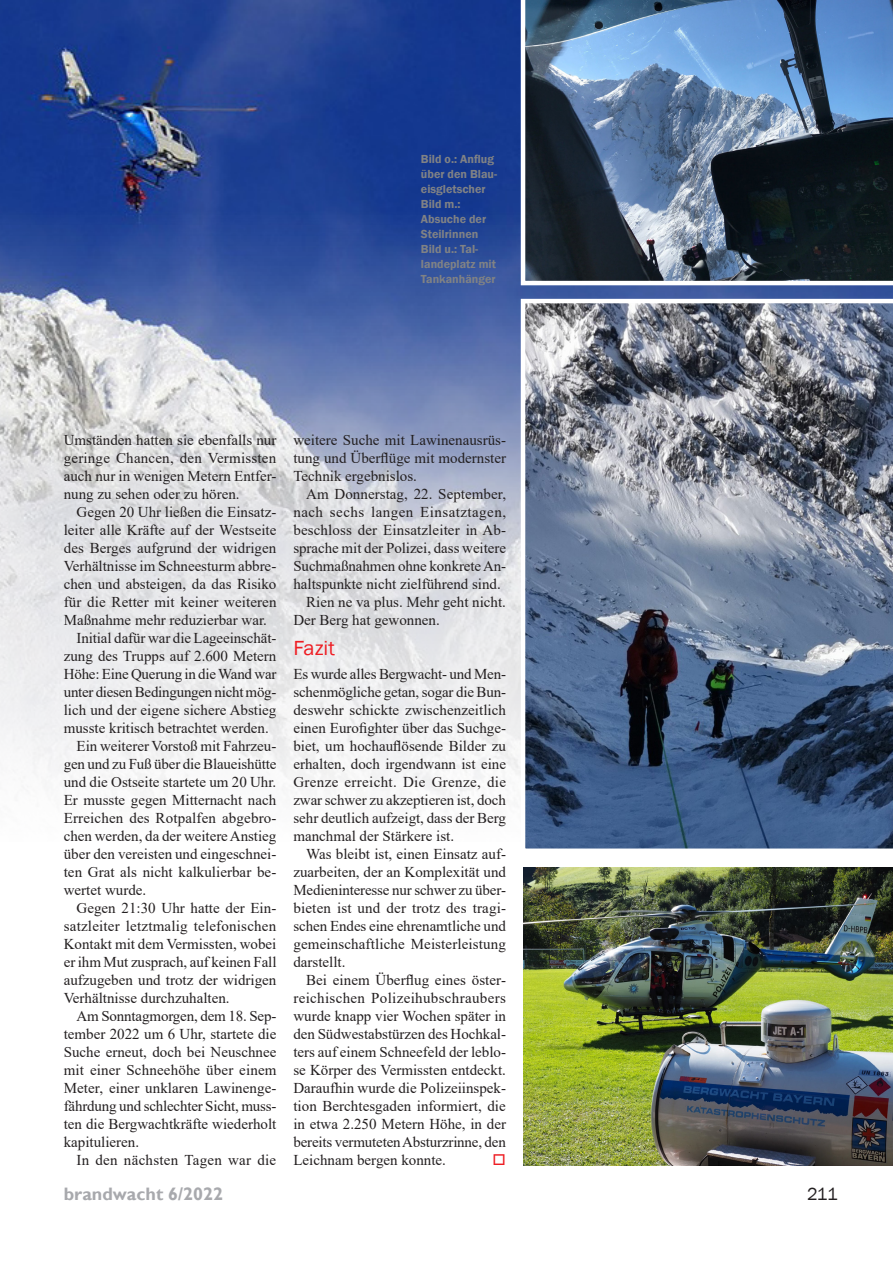
<style>
.page{position:relative;width:893px;height:1263px;background:#fff}
.page>*{position:absolute;margin:0;border:0;box-sizing:border-box;transform-origin:0 0}
.Interview{font:21px "Franklin Gothic";color:#ee1d23}
.t1{font:700 18px "Gill Sans";color:#a8a9ad}
.t2{font:18px "Franklin Gothic";color:#231f20}
.Fließtext_mit_Einzug{font:15px/18px "Times New Roman";color:#231f20;text-align:justify}
.Fließtext_ohne_Einzu{font:15px/18px "Times New Roman";color:#231f20;text-align:justify}
.Fließtext_mit_Einzug-2{font:15px "Times New Roman";letter-spacing:.02em;color:#231f20}
.Bildtext_normal{font:600 12px/15px "Franklin Gothic";color:#808285}
</style>
<div class="page">
<img style="left:0;top:0;width:893px;height:804px">
<svg style="left:521px;top:299px;width:372px;height:550px;background:#65738a"></svg>
<img style="left:523px;top:867px;width:370px;height:298px">
<svg style="left:521px;top:0;width:372px;height:285px;background:#4b627c"></svg>
<p class="Bildtext_normal" style="left:421px;top:152px;width:78px">Bild o.: Anflug über den Blau&shy;eisgletscher</p>
<p class="Bildtext_normal" style="left:421px;top:197px;width:67px">Bild m.:<br>Absuche der<br>Steilrinnen</p>
<p class="Bildtext_normal" style="left:421px;top:242px;width:76px">Bild u.: Tal&shy;landeplatz mit<br>Tankanhänger</p>
<p class="Fließtext_mit_Einzug" style="left:64px;top:431px;width:214px">Umständen hatten sie ebenfalls nur geringe Chancen, den Vermissten auch nur in wenigen Metern Entfer&shy;nung zu sehen oder zu hören.</p>
<p class="Fließtext_mit_Einzug" style="left:64px;top:503px;width:214px;text-indent:13px">Gegen 20 Uhr ließen die Einsatz&shy;leiter alle Kräfte auf der Westseite des Berges aufgrund der widrigen Verhältnisse im Schneesturm abbre&shy;chen und absteigen, da das Risiko für die Retter mit keiner weiteren Maßnahme mehr reduzierbar war.</p>
<p class="Fließtext_mit_Einzug" style="left:64px;top:629px;width:214px;text-indent:13px">Initial dafür war die Lageeinschät&shy;zung des Trupps auf 2.600 Metern Höhe: Eine Querung in die Wand war unter diesen Bedingungen nicht mög&shy;lich und der eigene sichere Abstieg musste kritisch betrachtet werden.</p>
<p class="Fließtext_mit_Einzug" style="left:64px;top:737px;width:214px;text-indent:13px">Ein weiterer Vorstoß mit Fahrzeu&shy;gen und zu Fuß über die Blaueishütte und die Ostseite startete um 20 Uhr.<br>Er musste gegen Mitternacht nach Erreichen des Rotpalfen abgebro&shy;chen werden, da der weitere Anstieg über den vereisten und eingeschnei&shy;ten Grat als nicht kalkulierbar be&shy;wertet wurde.</p>
<p class="Fließtext_mit_Einzug" style="left:64px;top:899px;width:214px;text-indent:13px">Gegen 21:30 Uhr hatte der Ein&shy;satzleiter letztmalig telefonischen Kontakt mit dem Vermissten, wobei er ihm Mut zusprach, auf keinen Fall aufzugeben und trotz der widrigen Verhältnisse durchzuhalten.</p>
<p class="Fließtext_mit_Einzug" style="left:64px;top:1007px;width:214px;text-indent:13px">Am Sonntagmorgen, dem 18. Sep&shy;tember 2022 um 6 Uhr, startete die Suche erneut, doch bei Neuschnee mit einer Schneehöhe über einem Meter, einer unklaren Lawinenge&shy;fährdung und schlechter Sicht, muss&shy;ten die Bergwachtkräfte wiederholt kapitulieren.</p>
<p class="Fließtext_mit_Einzug-2" style="left:77px;top:1149px;width:201px">In den nächsten Tagen war die</p>
<p class="Fließtext_mit_Einzug" style="left:293px;top:431px;width:214px">weitere Suche mit Lawinenausrüs&shy;tung und Überflüge mit modernster Technik ergebnislos.</p>
<p class="Fließtext_mit_Einzug" style="left:293px;top:485px;width:214px;text-indent:13px">Am Donnerstag, 22. September, nach sechs langen Einsatztagen, beschloss der Einsatzleiter in Ab&shy;sprache mit der Polizei, dass weitere Suchmaßnahmen ohne konkrete An&shy;haltspunkte nicht zielführend sind.</p>
<p class="Fließtext_mit_Einzug" style="left:293px;top:593px;width:214px;text-indent:13px">Rien ne va plus. Mehr geht nicht.<br>Der Berg hat gewonnen.</p>
<p class="Interview" style="left:293px;top:635px;width:43px">Fazit</p>
<p class="Fließtext_ohne_Einzu" style="left:293px;top:665px;width:214px">Es wurde alles Bergwacht- und Men&shy;schenmögliche getan, sogar die Bun&shy;deswehr schickte zwischenzeitlich einen Eurofighter über das Suchge&shy;biet, um hochauflösende Bilder zu erhalten, doch irgendwann ist eine Grenze erreicht. Die Grenze, die zwar schwer zu akzeptieren ist, doch sehr deutlich aufzeigt, dass der Berg manchmal der Stärkere ist.</p>
<p class="Fließtext_mit_Einzug" style="left:293px;top:845px;width:214px;text-indent:13px">Was bleibt ist, einen Einsatz auf&shy;zuarbeiten, der an Komplexität und Medieninteresse nur schwer zu über&shy;bieten ist und der trotz des tragi&shy;schen Endes eine ehrenamtliche und gemeinschaftliche Meisterleistung darstellt.</p>
<p class="Fließtext_mit_Einzug" style="left:293px;top:971px;width:214px;text-indent:13px">Bei einem Überflug eines öster&shy;reichischen Polizeihubschraubers wurde knapp vier Wochen später in den Südwestabstürzen des Hochkal&shy;ters auf einem Schneefeld der leblo&shy;se Körper des Vermissten entdeckt.<br>Daraufhin wurde die Polizeiinspek&shy;tion Berchtesgaden informiert, die in etwa 2.250 Metern Höhe, in der bereits vermuteten Absturzrinne, den Leichnam bergen konnte.</p>
<p class="t1" style="left:64px;top:1183px;width:161px">brandwacht 6/2022</p>
<p class="t2" style="left:807px;top:1182px;width:32px">211</p>
</div>
